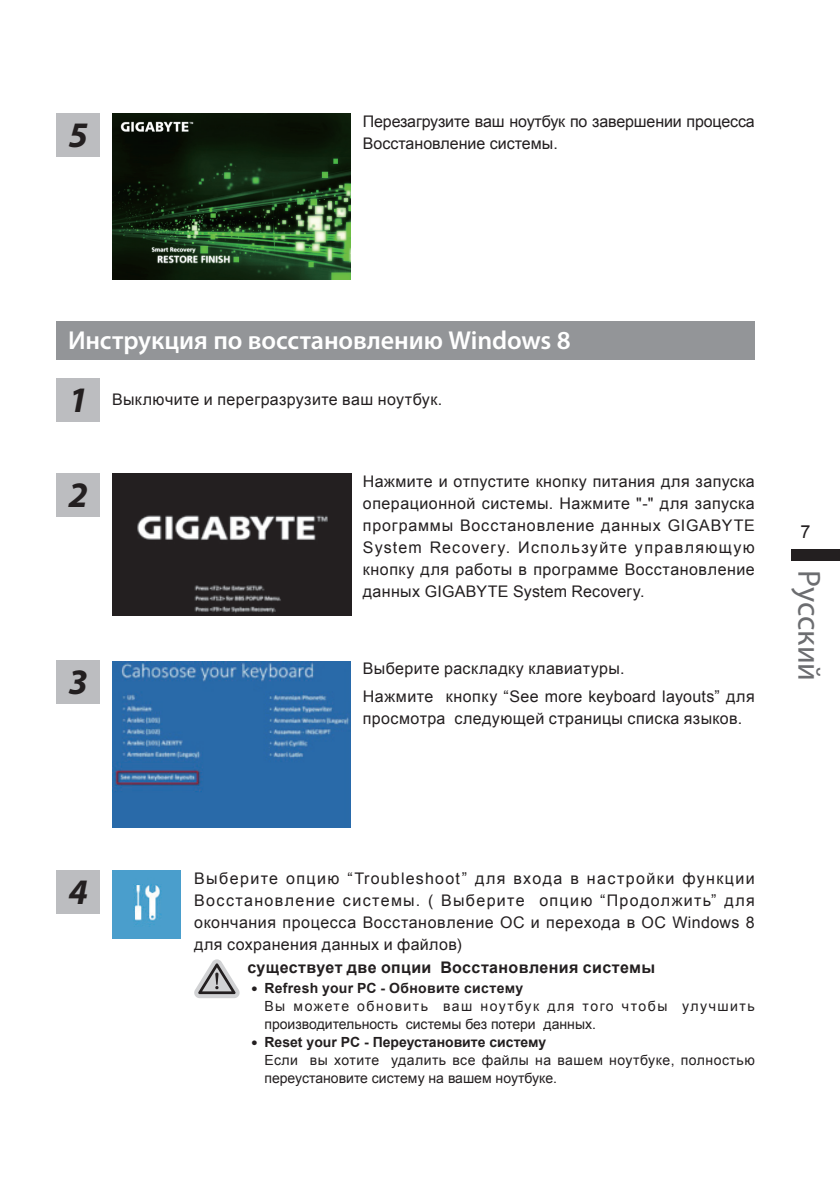
<style>
.page{position:relative;width:840px;height:1191px;background:#fff}
.page>*{position:absolute;margin:0;border:0;box-sizing:border-box;transform-origin:0 0}
.t1{font:italic 700 36px "Myriad Pro";color:#231f20}
.t2{font:32px "Myriad Pro";color:#6c6d70}
.t3{font:600 26px "Myriad Pro";letter-spacing:-.005em;color:#fff}
.t4{font:18px "Arial";color:#231f20}
.t5{font:16px/22px "Arial";letter-spacing:.025em;color:#231f20;text-align:justify}
.t6{font:16px/22px "Arial";letter-spacing:-.01em;color:#231f20}
.t7{font:700 16px "Arial";letter-spacing:.02em;color:#231f20}
.t8{font:14px "Arial";color:#231f20}
.t9{font:14px "Arial";letter-spacing:.025em;color:#231f20}
.t10{font:14px "Arial";letter-spacing:.105em;color:#231f20}
.t11{font:700 14px "Arial";color:#231f20}
.t12{font:700 14px "Arial";letter-spacing:.025em;color:#231f20}
.s1{font-family:"DF Hei Bd WINP HK BF";font-weight:400}
</style>
<div class="page">
<div style="left:790px;top:549px;width:49px;height:12px;background:#231f20"></div>
<img style="left:113px;top:661px;width:237px;height:166px">
<img style="left:112px;top:113px;width:238px;height:166px">
<div style="left:57px;top:321px;width:697px;height:39px;background:#939598"></div>
<img style="left:112px;top:870px;width:68px;height:68px">
<div style="left:57px;top:113px;width:43px;height:43px;background:#bcbdc0"></div>
<div style="left:57px;top:473px;width:43px;height:43px;background:#bcbdc0"></div>
<div style="left:57px;top:378px;width:43px;height:43px;background:#bcbdc0"></div>
<div style="left:57px;top:660px;width:43px;height:44px;background:#bcbdc0"></div>
<svg style="left:194px;top:959px;width:45px;height:39px"></svg>
<div style="left:57px;top:870px;width:43px;height:43px;background:#bcbdc0"></div>
<img style="left:113px;top:473px;width:238px;height:142px">
<h1 class="t1" style="left:68px;top:111px;width:21px">5</h1>
<p class="t6" style="left:362px;top:111px;width:393px">Перезагрузите ваш ноутбук по завершении процесса<br>Восстановление системы.</p>
<h3 class="t3" style="left:68px;top:323px;width:504px">Инструкция по восстановлению Windows 8</h3>
<h1 class="t1" style="left:68px;top:377px;width:21px">1</h1>
<h1 class="t1" style="left:68px;top:471px;width:21px">2</h1>
<h1 class="t1" style="left:68px;top:659px;width:21px">3</h1>
<p class="t5" style="left:112px;top:389px;width:331px">Выключите и перегразрузите ваш ноутбук.</p>
<p class="t5" style="left:362px;top:470px;width:393px">Нажмите и отпустите кнопку питания для запуска операционной системы. Нажмите "-" для запуска программы Восстановление данных GIGABYTE System Recovery. Используйте управляющую кнопку для работы в программе Восстановление данных GIGABYTE System Recovery.</p>
<p class="t5" style="left:362px;top:655px;width:393px;line-height:27.6px">Выберите раскладку клавиатуры.<br>Нажмите кнопку “See more keyboard layouts” для</p>
<p class="t5" style="left:362px;top:707px;width:380px">просмотра следующей страницы списка языков.</p>
<p class="t4" style="left:800px;top:520px;width:12px">7</p>
<h2 class="t2" style="left:828px;top:570px;width:113px;rotate:90deg">Pусский</h2>
<h1 class="t1" style="left:68px;top:868px;width:21px">4</h1>
<p class="t5" style="left:194px;top:868px;width:562px">Выберите опцию “Troubleshoot” для входа в настройки функции Восстановление системы. ( Выберите опцию “Продолжить” для окончания процесса Восстановление ОС и перехода в ОС Windows 8 для сохранения данных и файлов)</p>
<p class="t7" style="left:247px;top:957px;width:409px">существует две опции Восстановления системы</p>
<p class="t12" style="left:247px;top:979px;width:277px"><span class="s1">˙</span> Refresh your PC - Обновите систему</p>
<p class="t10" style="left:264px;top:997px;width:491px">Вы можете обновить ваш ноутбук для того чтобы улучшить</p>
<p class="t8" style="left:264px;top:1015px;width:333px">производительность системы без потери данных.</p>
<p class="t11" style="left:247px;top:1033px;width:300px"><span class="s1">˙</span> Reset your PC - Переустановите систему</p>
<p class="t9" style="left:264px;top:1051px;width:491px">Если вы хотите удалить все файлы на вашем ноутбуке, полностью</p>
<p class="t8" style="left:264px;top:1069px;width:294px">переустановите систему на вашем ноутбуке.</p>
</div>
